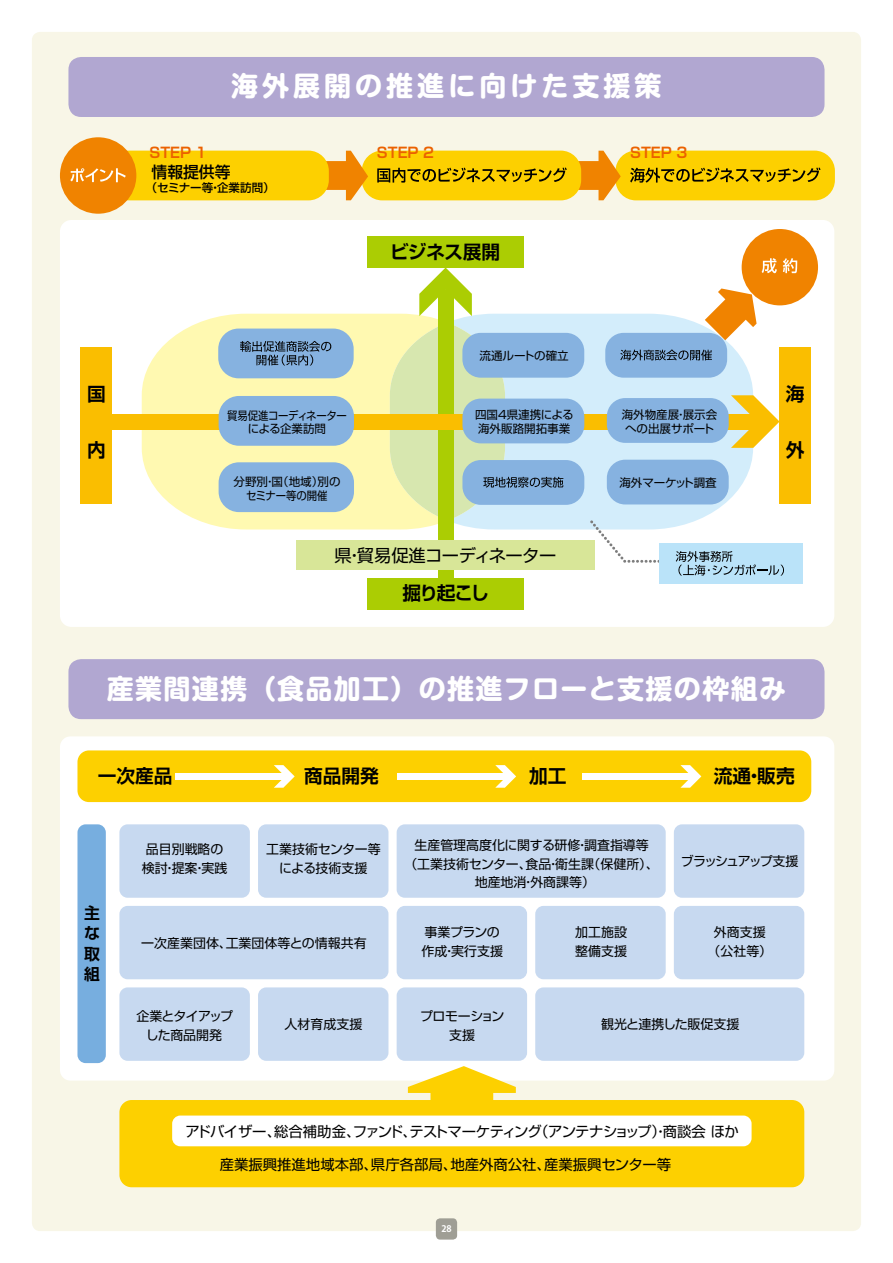
<style>
.page{position:relative;width:893px;height:1263px;background:#fff}
.page>*{position:absolute;margin:0;border:0;box-sizing:border-box;transform-origin:0 0}
.t1{font:700 27px "Shin M Go Pro";letter-spacing:.05em;color:#fff}
.t2{font:700 27px "Shin M Go Pro";letter-spacing:.15em;color:#fff}
.t3{font:700 18.75px "Shin Go Pro De";color:#000}
.t4{font:17.25px "Shin Go Pro";letter-spacing:-.025em;color:#000}
.t5{font:500 15.75px "Shin Go Pro";color:#000}
.t6{font:700 15.75px/20.4px "Shin Go Pro De";color:#000;text-align:justify}
.t7{font:14.4px "Shin Go Pro";letter-spacing:-.05em;color:#000}
.t8{font:14.4px "Shin Go Pro";letter-spacing:-.005em;color:#000}
.t9{font:700 14.4px "Shin Go Pro De";color:#eb6100}
.t10{font:12.9px/18.8px "Shin Go Pro";color:#000;text-align:center}
.t11{font:12.9px/18.8px "Shin Go Pro";letter-spacing:-.05em;color:#000;text-align:center}
.t12{font:12.9px "Shin Go Pro";letter-spacing:-.14em;color:#000}
.t13{font:12.9px/18.8px "Shin Go Pro";letter-spacing:-.035em;color:#000;text-align:center}
.t14{font:11.55px/13.8px "Shin Go Pro";color:#000}
.t15{font:11.55px/13.8px "Shin Go Pro";letter-spacing:-.025em;color:#000;text-align:center;scale:.9 1}
.t16{font:500 11.55px "Shin Go Pro";color:#000}
.t17{font:700 9px "Koz Go Pro";color:#fff}
</style>
<div class="page">
<div style="left:32px;top:32px;width:829px;height:1199px;background:#f8f6e7;border-radius:9px"></div>
<div style="left:60px;top:736px;width:774px;height:344px;background:#fff;border-radius:10px"></div>
<div style="left:119px;top:1100px;width:685px;height:87px;background:#fdd000;border-radius:12px"></div>
<div style="left:172px;top:1115px;width:580px;height:31px;background:#fff;border-radius:8px"></div>
<div style="left:77px;top:750px;width:734px;height:52px;background:#fdd000;border-radius:11px"></div>
<div style="left:60px;top:220px;width:774px;height:407px;background:#fff;border-radius:11px"></div>
<svg style="left:142px;top:314px;width:296px;height:215px;background:#fef9b9"></svg>
<svg style="left:453px;top:314px;width:300px;height:215px;background:#d6eefa"></svg>
<div style="left:438px;top:290px;width:15px;height:291px;background:#abcd03"></div>
<svg style="left:419px;top:268px;width:53px;height:48px"></svg>
<div style="left:110px;top:414px;width:647px;height:15px;background:#fabe00"></div>
<svg style="left:731px;top:395px;width:48px;height:53px"></svg>
<div style="left:615px;top:151px;width:220px;height:49px;background:#fdd000;border-radius:20px"></div>
<svg style="left:705px;top:288px;width:52px;height:52px"></svg>
<svg style="left:630px;top:168px;width:190px;height:15px"></svg>
<div style="left:218px;top:329px;width:136px;height:49px;background:#86b2e0;border-radius:20px"></div>
<svg style="left:240px;top:341px;width:91px;height:24px"></svg>
<div style="left:462px;top:333px;width:122px;height:45px;background:#86b2e0;border-radius:18px"></div>
<div style="left:605px;top:333px;width:122px;height:45px;background:#86b2e0;border-radius:18px"></div>
<svg style="left:620px;top:350px;width:92px;height:10px"></svg>
<div style="left:607px;top:398px;width:122px;height:45px;background:#86b2e0;border-radius:18px"></div>
<div style="left:607px;top:460px;width:122px;height:44px;background:#86b2e0;border-radius:18px"></div>
<div style="left:362px;top:151px;width:219px;height:49px;background:#fdd000;border-radius:20px"></div>
<svg style="left:377px;top:151px;width:244px;height:49px"></svg>
<svg style="left:317px;top:151px;width:51px;height:49px"></svg>
<div style="left:109px;top:151px;width:220px;height:49px;background:#fdd000;border-radius:20px"></div>
<div style="left:60px;top:137px;width:76px;height:77px;background:#f08300;border-radius:50%"></div>
<div style="left:742px;top:229px;width:76px;height:76px;background:#f08300;border-radius:50%"></div>
<svg style="left:70px;top:168px;width:56px;height:14px"></svg>
<svg style="left:762px;top:258px;width:15px;height:15px"></svg>
<svg style="left:783px;top:258px;width:14px;height:15px"></svg>
<div style="left:367px;top:237px;width:157px;height:31px;background:#abcd03"></div>
<div style="left:80px;top:347px;width:32px;height:157px;background:#fabe00"></div>
<div style="left:779px;top:347px;width:31px;height:157px;background:#fabe00"></div>
<div style="left:367px;top:578px;width:157px;height:31px;background:#abcd03"></div>
<div style="left:297px;top:540px;width:298px;height:30px;background:#d8e698"></div>
<div style="left:219px;top:396px;width:135px;height:50px;background:#86b2e0;border-radius:20px"></div>
<div style="left:462px;top:460px;width:122px;height:45px;background:#86b2e0;border-radius:18px"></div>
<svg style="left:390px;top:322px;width:173px;height:199px"></svg>
<div style="left:462px;top:399px;width:122px;height:44px;background:#86b2e0;border-radius:18px"></div>
<svg style="left:408px;top:1066px;width:108px;height:34px"></svg>
<div style="left:176px;top:773px;width:109px;height:7px;background:#fff"></div>
<svg style="left:274px;top:765px;width:21px;height:23px"></svg>
<div style="left:397px;top:773px;width:110px;height:7px;background:#fff"></div>
<svg style="left:495px;top:765px;width:21px;height:23px"></svg>
<div style="left:582px;top:773px;width:110px;height:7px;background:#fff"></div>
<svg style="left:680px;top:765px;width:21px;height:23px"></svg>
<div style="left:660px;top:543px;width:143px;height:41px;background:#bae3f9"></div>
<svg style="left:588px;top:518px;width:196px;height:58px"></svg>
<div style="left:119px;top:824px;width:131px;height:74px;background:#c7d9f0;border-radius:8px"></div>
<div style="left:258px;top:824px;width:130px;height:74px;background:#c7d9f0;border-radius:8px"></div>
<div style="left:397px;top:824px;width:269px;height:74px;background:#c7d9f0;border-radius:8px"></div>
<div style="left:674px;top:824px;width:130px;height:74px;background:#c7d9f0;border-radius:8px"></div>
<div style="left:119px;top:906px;width:269px;height:73px;background:#c7d9f0;border-radius:8px"></div>
<div style="left:397px;top:906px;width:130px;height:73px;background:#c7d9f0;border-radius:8px"></div>
<div style="left:535px;top:906px;width:131px;height:73px;background:#c7d9f0;border-radius:8px"></div>
<div style="left:674px;top:906px;width:130px;height:73px;background:#c7d9f0;border-radius:8px"></div>
<div style="left:119px;top:987px;width:131px;height:74px;background:#c7d9f0;border-radius:8px"></div>
<div style="left:258px;top:987px;width:130px;height:74px;background:#c7d9f0;border-radius:8px"></div>
<div style="left:397px;top:987px;width:130px;height:74px;background:#c7d9f0;border-radius:8px"></div>
<div style="left:535px;top:987px;width:269px;height:74px;background:#c7d9f0;border-radius:8px"></div>
<div style="left:77px;top:824px;width:29px;height:239px;background:#77aedf;border-radius:8px"></div>
<div style="left:219px;top:462px;width:135px;height:50px;background:#86b2e0;border-radius:20px"></div>
<div style="left:68px;top:57px;width:756px;height:60px;background:#b1a7d1;border-radius:13px"></div>
<div style="left:68px;top:659px;width:756px;height:60px;background:#b1a7d1;border-radius:13px"></div>
<div style="left:436px;top:1218px;width:21px;height:21px;background:#9f9e95;border-radius:4px"></div>
<h1 class="t2" style="left:231px;top:63px;width:432px">海外展開の推進に向けた支援策</h1>
<p class="t9" style="left:149px;top:140px;width:59px">STEP 1</p>
<p class="t9" style="left:377px;top:140px;width:59px">STEP 2</p>
<p class="t9" style="left:630px;top:140px;width:59px">STEP 3</p>
<h2 class="t3" style="left:87px;top:379px;width:20px">国</h2>
<h2 class="t3" style="left:87px;top:435px;width:20px">内</h2>
<p class="t5" style="left:152px;top:159px;width:81px">情報提供等</p>
<p class="t16" style="left:146px;top:178px;width:130px">（セミナー等・企業訪問）</p>
<p class="t15" style="left:227px;top:407px;width:134px">貿易促進コーディネーターによる企業訪問</p>
<p class="t14" style="left:234px;top:473px;width:108px;text-align:center">分野別・国（地域）別のセミナー等の開催</p>
<h2 class="t3" style="left:390px;top:236px;width:111px">ビジネス展開</h2>
<p class="t14" style="left:480px;top:348px;width:91px">流通ルートの確立</p>
<p class="t14" style="left:475px;top:406px;width:100px">四国4県連携による海外販路開拓事業</p>
<h3 class="t4" style="left:334px;top:541px;width:223px">県・貿易促進コーディネーター</h3>
<h2 class="t3" style="left:402px;top:578px;width:88px">掘り起こし</h2>
<p class="t14" style="left:622px;top:406px;width:97px">海外物産展・展示会への出展サポート</p>
<p class="t14" style="left:619px;top:474px;width:99px">海外マーケット調査</p>
<h2 class="t3" style="left:786px;top:379px;width:20px">海</h2>
<h2 class="t3" style="left:786px;top:435px;width:20px">外</h2>
<h1 class="t1" style="left:107px;top:666px;width:681px">産業間連携（食品加工）の推進フローと支援の枠組み</h1>
<h2 class="t3" style="left:98px;top:761px;width:76px">一次産品</h2>
<h2 class="t3" style="left:304px;top:761px;width:76px">商品開発</h2>
<h2 class="t3" style="left:529px;top:761px;width:39px">加工</h2>
<h2 class="t3" style="left:714px;top:761px;width:82px">流通・販売</h2>
<p class="t6" style="left:84px;top:901px;width:17px">主な取組</p>
<p class="t10" style="left:142px;top:838px;width:87px">品目別戦略の検討・提案・実践</p>
<p class="t10" style="left:266px;top:838px;width:116px">工業技術センター等による技術支援</p>
<p class="t10" style="left:404px;top:834px;width:256px">生産管理高度化に関する研修・調査指導等<br>（工業技術センター、食品・衛生課（保健所）、地産地消・外商課等）</p>
<p class="t12" style="left:681px;top:851px;width:119px">ブラッシュアップ支援</p>
<p class="t10" style="left:141px;top:932px;width:227px">一次産業団体、工業団体等との情報共有</p>
<p class="t10" style="left:421px;top:921px;width:83px;text-align:left">事業プランの作成・実行支援</p>
<p class="t10" style="left:575px;top:921px;width:53px;text-align:left">加工施設整備支援</p>
<p class="t10" style="left:707px;top:921px;width:66px">外商支援（公社等）</p>
<p class="t11" style="left:136px;top:1005px;width:98px">企業とタイアップした商品開発</p>
<p class="t10" style="left:285px;top:1013px;width:79px">人材育成支援</p>
<p class="t13" style="left:420px;top:1005px;width:86px">プロモーション支援</p>
<p class="t10" style="left:601px;top:1013px;width:140px">観光と連携した販促支援</p>
<p class="t7" style="left:185px;top:1119px;width:555px">アドバイザー、総合補助金、ファンド、テストマーケティング（アンテナショップ）・商談会 ほか</p>
<p class="t8" style="left:220px;top:1152px;width:453px">産業振興推進地域本部、県庁各部局、地産外商公社、産業振興センター等</p>
<p class="t17" style="left:441px;top:1223px;width:12px">28</p>
</div>
